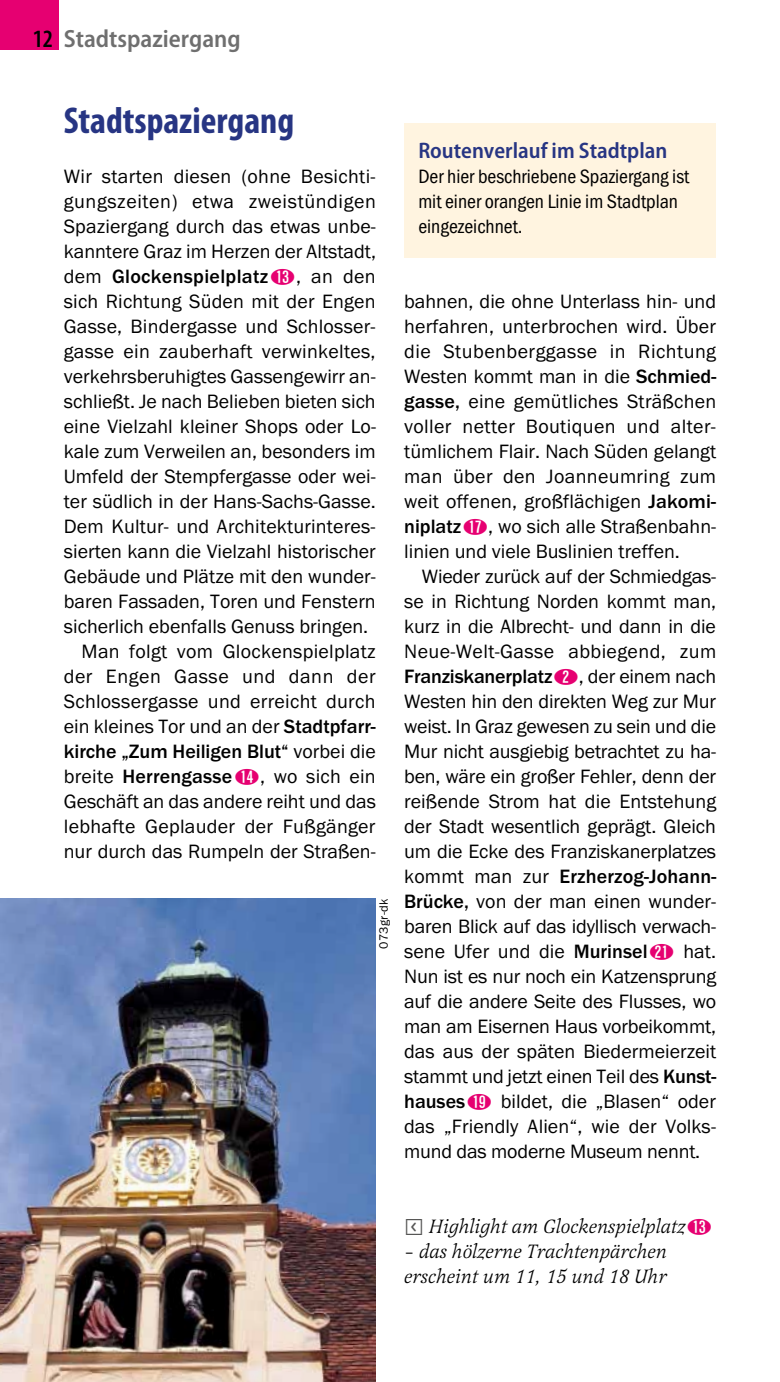
<style>
.page{position:relative;width:780px;height:1382px;background:#fff}
.page>*{position:absolute;margin:0;border:0;box-sizing:border-box;transform-origin:0 0}
.t1{font:700 condensed 37.5px "Myriad Pro";color:#273583}
.t2{font:600 semi-condensed 25px "Myriad Pro";color:#6f6f6f}
.t3{font:600 semi-condensed 22.5px "Myriad Pro";color:#273583}
.t4{font:20px/25px "Franklin Gothic URW Boo";color:#000;text-align:justify}
.t5{font:500 20px "Franklin Gothic URW";color:#000}
.t6{font:italic 20px/25px "Latienne URWTOT";color:#000}
.t7{font:20px/25px "Franklin Gothic URW Con Boo";color:#000}
.t8{font:20px "Franklin Gothic URW Boo";letter-spacing:.025em;color:#000}
.t9{font:12.5px "Franklin Gothic URW Boo";letter-spacing:.025em;color:#000}
.s1{font-stretch:condensed;color:#000}
.s2{font-family:"Franklin Gothic URW Boo";font-weight:400}
.s3{font-family:"Nummern";font-weight:400;color:#e60071}
.s4{font-family:"Franklin Gothic URW";font-weight:500}
.s5{font-family:"Nummern";color:#e60071}
.s6{font-family:"Button Bonus Square Positive";font-style:normal;color:#575756}
.s7{font-family:"Nummern";font-style:normal;color:#e60071}
</style>
<div class="page">
<div style="left:0;top:0;width:58px;height:50px;background:#e60071"></div>
<div style="left:404px;top:123px;width:312px;height:135px;background:#fff4e0"></div>
<img style="left:0;top:898px;width:376px;height:484px">
<p class="t2" style="left:33px;top:25px;width:209px"><span class="s1">12</span> Stadtspaziergang</p>
<h1 class="t1" style="left:64px;top:97px;width:232px">Stadtspaziergang</h1>
<p class="t4" style="left:64px;top:164px;width:314px">Wir starten diesen (ohne Besichti&shy;gungszeiten) etwa zweistündigen Spaziergang durch das etwas unbe&shy;kanntere Graz im Herzen der Altstadt,</p>
<p class="t5" style="left:64px;top:264px;width:313px"><span class="s2">dem</span> Glockenspielplatz<span class="s3">Õ</span><span class="s2">, an den</span></p>
<p class="t4" style="left:64px;top:289px;width:313px">sich Richtung Süden mit der Engen</p>
<p class="t4" style="left:64px;top:314px;width:313px">Gasse, Bindergasse und Schlosser-</p>
<p class="t4" style="left:64px;top:339px;width:313px">gasse ein zauberhaft verwinkeltes,</p>
<p class="t4" style="left:64px;top:364px;width:313px">verkehrsberuhigtes Gassengewirr an-</p>
<p class="t4" style="left:64px;top:389px;width:313px">schließt. Je nach Belieben bieten sich</p>
<p class="t4" style="left:64px;top:414px;width:314px">eine Vielzahl kleiner Shops oder Lo-</p>
<p class="t4" style="left:64px;top:439px;width:313px">kale zum Verweilen an, besonders im</p>
<p class="t4" style="left:64px;top:464px;width:313px">Umfeld der Stempfergasse oder wei-</p>
<p class="t4" style="left:64px;top:489px;width:313px">ter südlich in der Hans-Sachs-Gasse.</p>
<p class="t4" style="left:64px;top:514px;width:313px">Dem Kultur- und Architekturinteres-</p>
<p class="t4" style="left:64px;top:539px;width:313px">sierten kann die Vielzahl historischer</p>
<p class="t4" style="left:64px;top:564px;width:313px">Gebäude und Plätze mit den wunder-</p>
<p class="t4" style="left:64px;top:589px;width:313px">baren Fassaden, Toren und Fenstern</p>
<p class="t4" style="left:64px;top:614px;width:306px">sicherlich ebenfalls Genuss bringen.</p>
<p class="t4" style="left:81px;top:639px;width:296px">Man folgt vom Glockenspielplatz</p>
<p class="t8" style="left:64px;top:664px;width:313px">der Engen Gasse und dann der</p>
<p class="t4" style="left:64px;top:689px;width:313px">Schlossergasse und erreicht durch</p>
<p class="t4" style="left:64px;top:714px;width:313px">ein kleines Tor und an der <span class="s4">Stadtpfarr-</span></p>
<p class="t5" style="left:64px;top:739px;width:313px">kirche „Zum Heiligen Blut“ <span class="s2">vorbei die</span></p>
<p class="t4" style="left:64px;top:764px;width:313px">breite <span class="s4">Herrengasse</span><span class="s5">Ö</span>, wo sich ein Geschäft an das andere reiht und das lebhafte Geplauder der Fußgänger nur durch das Rumpeln der Straßen-</p>
<p class="t9" style="left:376px;top:949px;width:52px;rotate:-90deg">073gr-dk</p>
<p class="t3" style="left:418px;top:138px;width:250px">Routenverlauf im Stadtplan</p>
<p class="t7" style="left:418px;top:164px;width:272px">Der hier beschriebene Spaziergang ist mit einer orangen Linie im Stadtplan eingezeichnet.</p>
<p class="t4" style="left:404px;top:289px;width:313px">bahnen, die ohne Unterlass hin- und herfahren, unterbrochen wird. Über die Stubenberggasse in Richtung Westen kommt man in die <span class="s4">Schmied&shy;gasse,</span> eine gemütliches Sträßchen voller netter Boutiquen und alter&shy;tümlichem Flair. Nach Süden gelangt man über den Joanneumring zum weit offenen, großflächigen <span class="s4">Jakomi&shy;niplatz</span><span class="s5">Ù</span>, wo sich alle Straßenbahn&shy;linien und viele Buslinien treffen.</p>
<p class="t4" style="left:404px;top:564px;width:313px;text-indent:18px">Wieder zurück auf der Schmiedgas&shy;se in Richtung Norden kommt man, kurz in die Albrecht- und dann in die Neue-Welt-Gasse abbiegend, zum</p>
<p class="t5" style="left:404px;top:664px;width:313px">Franziskanerplatz<span class="s3">Ê</span><span class="s2">, der einem nach</span></p>
<p class="t4" style="left:404px;top:689px;width:313px">Westen hin den direkten Weg zur Mur weist. In Graz gewesen zu sein und die Mur nicht ausgiebig betrachtet zu ha&shy;ben, wäre ein großer Fehler, denn der reißende Strom hat die Entstehung der Stadt wesentlich geprägt. Gleich um die Ecke des Franziskanerplatzes</p>
<p class="t5" style="left:404px;top:864px;width:313px"><span class="s2">kommt man zur</span> Erzherzog-Johann-</p>
<p class="t4" style="left:404px;top:889px;width:314px"><span class="s4">Brücke,</span> von der man einen wunder&shy;baren Blick auf das idyllisch verwach&shy;sene Ufer und die <span class="s4">Murinsel</span><span class="s5">Ý</span> hat.<br>Nun ist es nur noch ein Katzensprung auf die andere Seite des Flusses, wo man am Eisernen Haus vorbeikommt, das aus der späten Biedermeierzeit stammt und jetzt einen Teil des <span class="s4">Kunst&shy;hauses</span><span class="s5">Û</span> bildet, die „Blasen“ oder das „Friendly Alien“, wie der Volks&shy;mund das moderne Museum nennt.</p>
<p class="t6" style="left:404px;top:1214px;width:310px"><span class="s6">j</span> Highlight am Glockenspielplatz<span class="s7">Õ</span></p>
<p class="t6" style="left:404px;top:1239px;width:264px">– das hölzerne Trachtenpärchen erscheint um 11, 15 und 18 Uhr</p>
</div>
